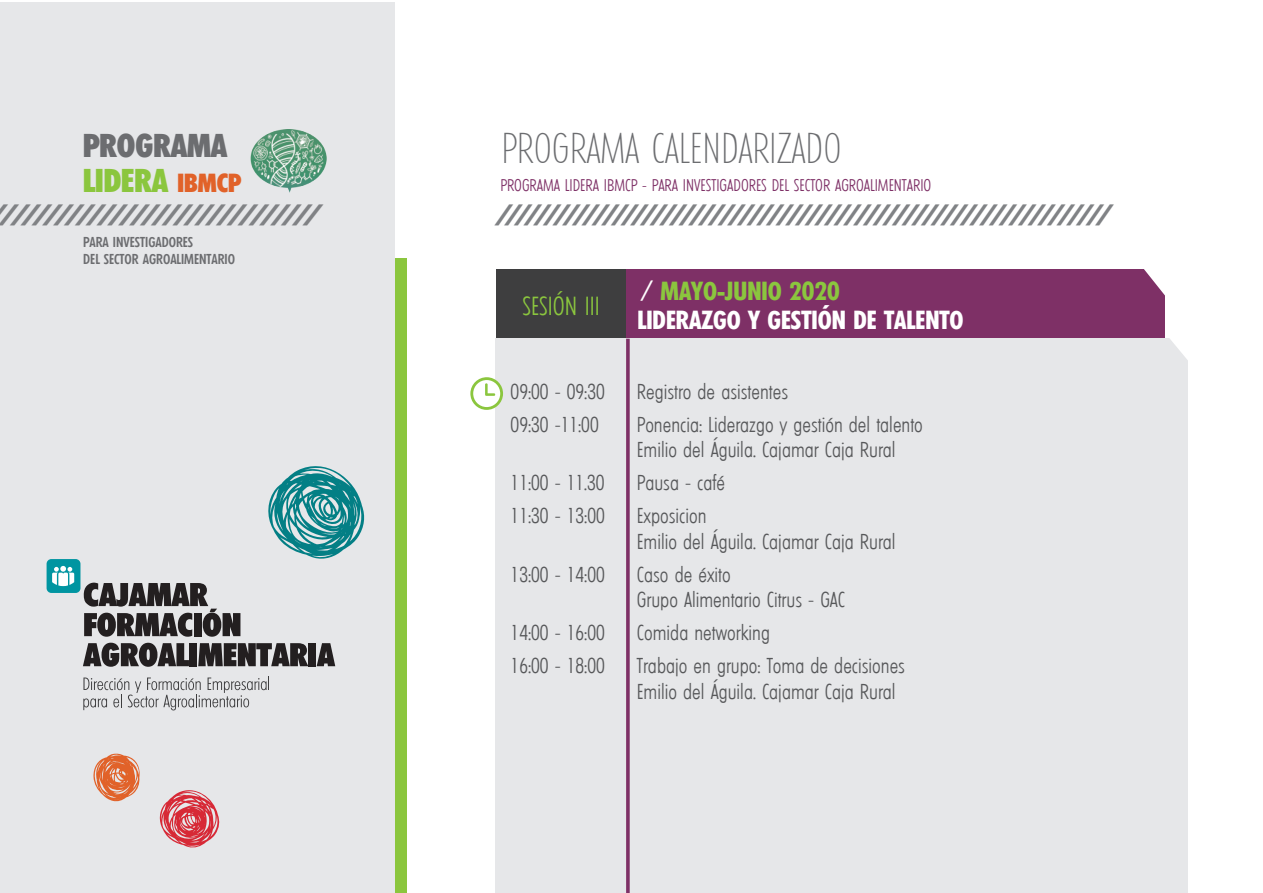
<style>
.page{position:relative;width:1263px;height:893px;background:#fff}
.page>*{position:absolute;margin:0;border:0;box-sizing:border-box;transform-origin:0 0}
.t1{font:200 condensed 42px "Limerick";color:#6c6d70}
.t2{font:800 condensed 32.1px/35px "Limerick";color:#6c6d70}
.t3{font:800 28.05px "Limerick";color:#808285;scale:1.11 1}
.t4{font:800 28.05px "Limerick";color:#808285;scale:1.24 1}
.t5{font:600 condensed 25.5px "Limerick";color:#fff}
.t6{font:600 condensed 25.5px "Limerick";color:#8bc63e}
.t7{font:300 condensed 25.5px "Limerick";color:#8bc63e}
.t8{font:300 condensed 21px/25.5px "Limerick";color:#57585a}
.t9{font:300 condensed 16.5px "Limerick";color:#7e3066}
.t10{font:500 condensed 13.95px/16.8px "Limerick";color:#6c6d70}
.s1{color:#8bc63e}
.s2{font-size:25.5px;color:#e16229}
.s3{color:#fff}
</style>
<div class="page">
<div style="left:89px;top:259px;width:318px;height:634px;background:#8bc63e"></div>
<div style="left:0;top:3px;width:395px;height:890px;background:#e6e7e9"></div>
<div style="left:496px;top:269px;width:163px;height:95px;background:#3e3e3f"></div>
<div style="left:626px;top:269px;width:538px;height:95px;background:#7e3066"></div>
<div style="left:496px;top:339px;width:692px;height:554px;background:#e6e7e9"></div>
<svg style="left:1144px;top:269px;width:21px;height:55px"></svg>
<svg style="left:1168px;top:338px;width:20px;height:22px"></svg>
<svg style="left:470px;top:377px;width:33px;height:33px"></svg>
<svg style="left:626px;top:339px;width:4px;height:554px"></svg>
<svg style="left:93px;top:753px;width:47px;height:49px"></svg>
<svg style="left:268px;top:466px;width:97px;height:93px"></svg>
<svg style="left:159px;top:790px;width:61px;height:58px"></svg>
<div style="left:47px;top:559px;width:33px;height:34px;background:#0095a1;border-radius:5px"></div>
<svg style="left:52px;top:566px;width:22px;height:20px"></svg>
<svg style="left:83px;top:677px;width:186px;height:33px"></svg>
<svg style="left:84px;top:583px;width:156px;height:54px"></svg>
<svg style="left:83px;top:643px;width:106px;height:24px"></svg>
<div style="left:189px;top:643px;width:8px;height:23px;background:#231f20"></div>
<svg style="left:198px;top:643px;width:110px;height:23px"></svg>
<div style="left:309px;top:643px;width:7px;height:23px;background:#231f20"></div>
<svg style="left:317px;top:643px;width:18px;height:23px"></svg>
<img style="left:250px;top:129px;width:77px;height:64px">
<h2 class="t2" style="left:83px;top:129px;width:159px">PROGRAMA<br><span class="s1">LIDERA</span> <span class="s2">IBMCP</span></h2>
<h3 class="t4" style="left:-1px;top:196px;width:264px">/////////////////////////////</h3>
<p class="t10" style="left:83px;top:234px;width:153px">PARA INVESTIGADORES<br>DEL SECTOR AGROALIMENTARIO</p>
<h1 class="t1" style="left:501px;top:124px;width:341px">PROGRAMA CALENDARIZADO</h1>
<p class="t9" style="left:500px;top:176px;width:432px">PROGRAMA LIDERA IBMCP - PARA INVESTIGADORES DEL SECTOR AGROALIMENTARIO</p>
<h3 class="t3" style="left:494px;top:196px;width:560px">///////////////////////////////////////////////////////////////</h3>
<p class="t7" style="left:522px;top:291px;width:79px">SESIÓN III</p>
<p class="t6" style="left:641px;top:276px;width:201px"><span class="s3">/</span> MAYO-JUNIO 2020</p>
<p class="t5" style="left:637px;top:305px;width:328px">LIDERAZGO Y GESTIÓN DE TALENTO</p>
<p class="t8" style="left:511px;top:379px;width:96px">09:00 - 09:30</p>
<p class="t8" style="left:637px;top:379px;width:153px">Registro de asistentes</p>
<p class="t8" style="left:511px;top:412px;width:90px">09:30 -11:00</p>
<p class="t8" style="left:637px;top:412px;width:287px">Ponencia: Liderazgo y gestión del talento<br>Emilio del Águila. Cajamar Caja Rural</p>
<p class="t8" style="left:511px;top:471px;width:95px">11:00 - 11.30</p>
<p class="t8" style="left:637px;top:471px;width:90px">Pausa - café</p>
<p class="t8" style="left:511px;top:504px;width:96px">11:30 - 13:00</p>
<p class="t8" style="left:637px;top:504px;width:260px">Exposicion<br>Emilio del Águila. Cajamar Caja Rural</p>
<p class="t8" style="left:511px;top:562px;width:96px">13:00 - 14:00</p>
<p class="t8" style="left:637px;top:562px;width:210px">Caso de éxito<br>Grupo Alimentario Citrus - GAC</p>
<p class="t8" style="left:511px;top:621px;width:96px">14:00 - 16:00</p>
<p class="t8" style="left:637px;top:621px;width:135px">Comida networking</p>
<p class="t8" style="left:511px;top:654px;width:96px">16:00 - 18:00</p>
<p class="t8" style="left:637px;top:654px;width:270px">Trabajo en grupo: Toma de decisiones<br>Emilio del Águila. Cajamar Caja Rural</p>
</div>
